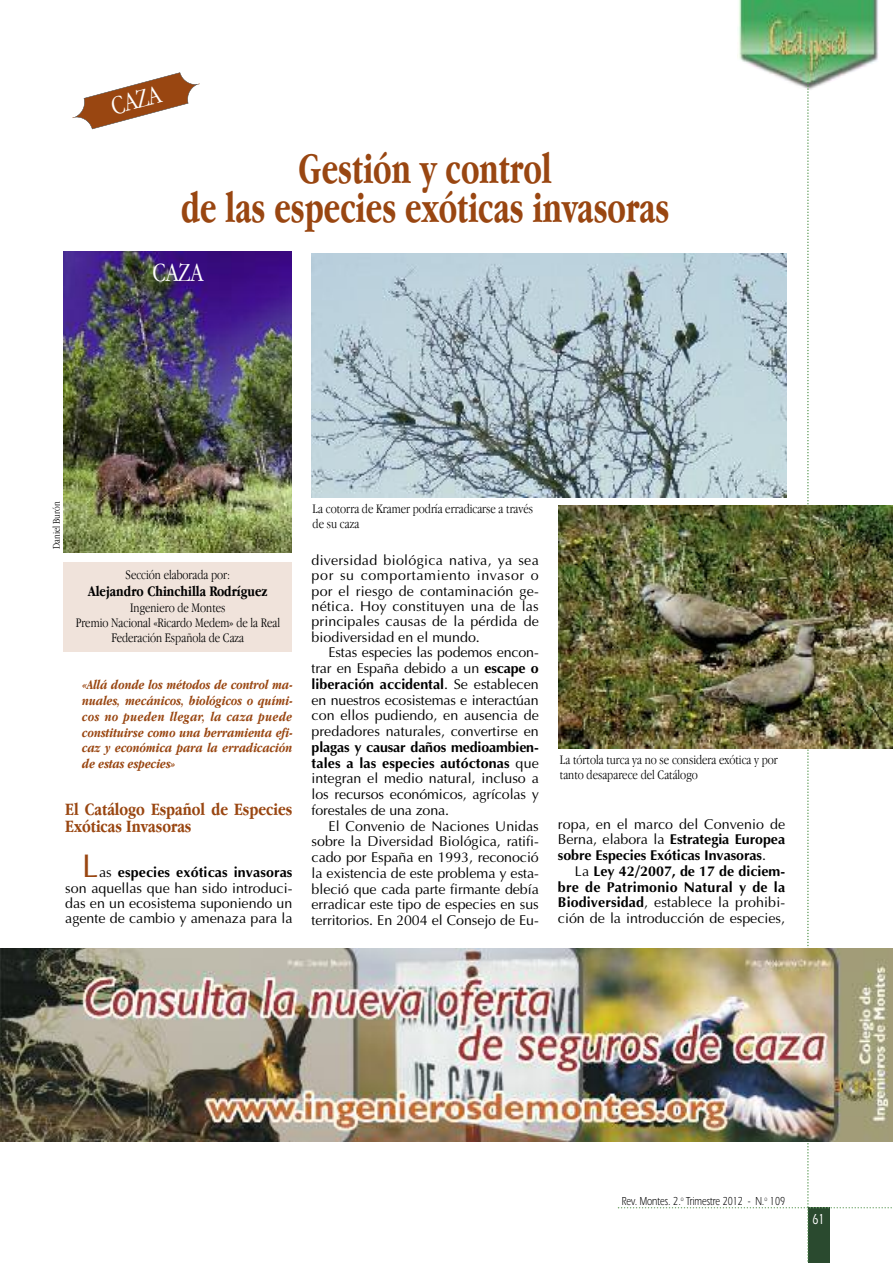
<style>
.page{position:relative;width:893px;height:1263px;background:#fff}
.page>*{position:absolute;margin:0;border:0;box-sizing:border-box;transform-origin:0 0}
.t1{font:700 45px/39px "Apple Garamond";color:#994611;text-align:center;scale:.85 1}
.t2{font:33px "Optima";color:#994611}
.t3{font:300 27px "Apple Garamond";color:#fff}
.t4{font:700 18px/16.5px "Apple Garamond";color:#994611}
.t5{font:700 15px "Apple Garamond";color:#000}
.t6{font:500 15px "Itc Eras";color:#fff;scale:.7 1}
.t7{font:14.25px/15.8px "Optima";color:#000;text-align:justify}
.t8{font:700 14.25px/15.8px "Optima";letter-spacing:-.005em;color:#000;text-align:justify}
.t9{font:300 13.5px/15px "Apple Garamond";color:#000}
.t10{font:italic 700 13.5px/15.8px "Apple Garamond";color:#994611;text-align:justify}
.t11{font:12px "Itc Eras";color:#000;scale:.75 1}
.t12{font:300 10.5px "Apple Garamond";color:#000}
.s1{font-weight:700}
.s2{font-weight:400}
</style>
<div class="page">
<svg style="left:618px;top:0;width:275px;height:1263px"></svg>
<div style="left:64px;top:149px;width:723px;height:784px;background:#fff"></div>
<img style="left:64px;top:251px;width:228px;height:302px">
<svg style="left:72px;top:72px;width:128px;height:57px"></svg>
<div style="left:64px;top:562px;width:228px;height:90px;background:#f0e3db"></div>
<img style="left:311px;top:253px;width:476px;height:244px">
<img style="left:558px;top:506px;width:335px;height:243px">
<img style="left:0;top:948px;width:893px;height:193px">
<h3 class="t3" style="left:109px;top:97px;width:52px;rotate:-15deg">CAZA</h3>
<h1 class="t1" style="left:181px;top:153px;width:576px">Gestión y control<br>de las especies exóticas invasoras</h1>
<h3 class="t3" style="left:153px;top:262px;width:52px">CAZA</h3>
<p class="t12" style="left:52px;top:549px;width:49px;rotate:-90deg">Daniel Burón</p>
<p class="t9" style="left:126px;top:569px;width:106px">Sección elaborada por:</p>
<p class="t5" style="left:88px;top:585px;width:181px">Alejandro Chinchilla Rodríguez</p>
<p class="t9" style="left:76px;top:602px;width:206px;text-align:center">Ingeniero de Montes<br>Premio Nacional «Ricardo Medem» de la Real<br>Federación Española de Caza</p>
<p class="t10" style="left:82px;top:678px;width:212px">«Allá donde los métodos de control ma&shy;nuales, mecánicos, biológicos o quími&shy;cos no pueden llegar, la caza puede constituirse como una herramienta efi&shy;caz y económica para la erradicación de estas especies»</p>
<p class="t4" style="left:65px;top:803px;width:229px">El Catálogo Español de Especies<br>Exóticas Invasoras</p>
<h2 class="t2" style="left:82px;top:846px;width:18px">L</h2>
<p class="t7" style="left:65px;top:865px;width:229px;line-height:15.3px;text-indent:34px">as <span class="s1">especies exóticas invasoras </span>son aquellas que han sido introduci&shy;das en un ecosistema suponiendo un agente de cambio y amenaza para la</p>
<p class="t9" style="left:313px;top:502px;width:222px">La cotorra de Kramer podría erradicarse a través de su caza</p>
<p class="t7" style="left:312px;top:552px;width:229px;line-height:15.3px">diversidad biológica nativa, ya sea por su comportamiento invasor o por el riesgo de contaminación ge&shy;nética. Hoy constituyen una de las principales causas de la pérdida de biodiversidad en el mundo.</p>
<p class="t7" style="left:312px;top:644px;width:229px;text-indent:17px">Estas especies las podemos encon&shy;trar en España debido a un <span class="s1">escape o liberación accidental</span>. Se establecen en nuestros ecosistemas e interactúan con ellos pudiendo, en ausencia de predadores naturales, convertirse en</p>
<p class="t7" style="left:312px;top:739px;width:229px"><span class="s1">plagas y causar daños medioambien&shy;tales a las especies autóctonas</span> que integran el medio natural, incluso a los recursos económicos, agrícolas y forestales de una zona.</p>
<p class="t7" style="left:312px;top:818px;width:229px;text-indent:17px">El Convenio de Naciones Unidas sobre la Diversidad Biológica, ratifi&shy;cado por España en 1993, reconoció la existencia de este problema y esta&shy;bleció que cada parte firmante debía erradicar este tipo de especies en sus territorios. En 2004 el Consejo de Eu-</p>
<p class="t8" style="left:558px;top:816px;width:229px"><span class="s2">ropa, en el marco del Convenio de Berna, elabora la</span> Estrategia Europea sobre Especies Exóticas Invasoras<span class="s2">.</span></p>
<p class="t9" style="left:560px;top:753px;width:219px">La tórtola turca ya no se considera exótica y por tanto desaparece del Catálogo</p>
<p class="t8" style="left:558px;top:863px;width:229px;text-indent:17px"><span class="s2">La</span> Ley 42/2007, de 17 de diciem&shy;bre de Patrimonio Natural y de la Biodiversidad<span class="s2">, establece la prohibi&shy;ción de la introducción de especies,</span></p>
<p class="t11" style="left:622px;top:1197px;width:219px">Rev. Montes. 2.<sup>o</sup> Trimestre 2012 - N.<sup>o</sup> 109</p>
<p class="t6" style="left:812px;top:1213px;width:19px">61</p>
</div>
